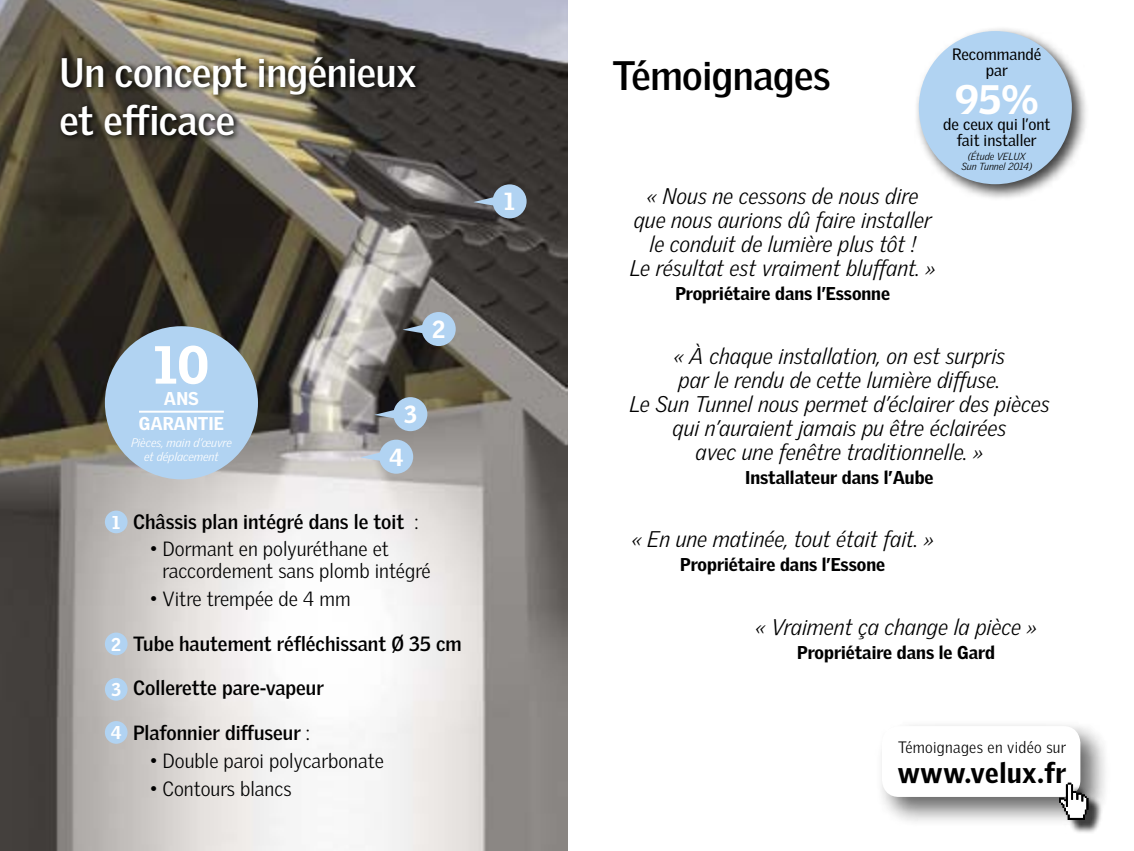
<style>
.page{position:relative;width:1134px;height:851px;background:#fff}
.page>*{position:absolute;margin:0;border:0;box-sizing:border-box;transform-origin:0 0}
.t1{font:900 52px "Velux Gothic";color:#fff}
.t2{font:700 40px/48px "Velux Gothic";letter-spacing:-.01em;color:#fff}
.t3{font:700 40px "Velux Gothic";letter-spacing:-.01em;color:#000}
.t4{font:900 40px "Velux Gothic";color:#fff}
.t5{font:900 28px "Velux Gothic";letter-spacing:.02em;color:#000}
.t6{font:900 24px "Velux Gothic";color:#fff}
.t7{font:italic 300 22px/24px "Velux Gothic";color:#000;text-align:center}
.t8{font:300 20px/22px "Velux Gothic";color:#000}
.t9{font:700 20px "Velux Gothic";color:#000}
.t10{font:900 18px "Velux Gothic";color:#000}
.t11{font:900 18px/24.4px "Velux Gothic";color:#fff;text-align:center}
.t12{font:16px/16px "Velux Gothic";color:#000;text-align:center}
.t13{font:300 16px "Velux Gothic";letter-spacing:.02em;color:#000}
.t14{font:italic 300 12px/14.4px "Velux Gothic";color:#fff;text-align:center}
.t15{font:italic 300 10px/10px "Velux Gothic";color:#000;text-align:center}
.s1{font-weight:300}
</style>
<div class="page">
<img style="left:0;top:0;width:567px;height:850px">
<svg style="left:58px;top:52px;width:364px;height:90px;background:#554f41"></svg>
<div style="left:493px;top:184px;width:34px;height:34px;background:#b1d3f2;border-radius:50%"></div>
<svg style="left:473px;top:197px;width:21px;height:9px"></svg>
<div style="left:422px;top:312px;width:34px;height:34px;background:#b1d3f2;border-radius:50%"></div>
<svg style="left:403px;top:325px;width:19px;height:8px"></svg>
<div style="left:393px;top:397px;width:34px;height:34px;background:#b1d3f2;border-radius:50%"></div>
<svg style="left:374px;top:410px;width:20px;height:8px"></svg>
<div style="left:379px;top:439px;width:34px;height:34px;background:#b1d3f2;border-radius:50%"></div>
<svg style="left:360px;top:452px;width:20px;height:9px"></svg>
<div style="left:105px;top:510px;width:23px;height:23px;background:#b1d3f2;border-radius:50%"></div>
<div style="left:105px;top:632px;width:23px;height:23px;background:#b1d3f2;border-radius:50%"></div>
<div style="left:105px;top:677px;width:23px;height:23px;background:#b1d3f2;border-radius:50%"></div>
<div style="left:105px;top:721px;width:23px;height:22px;background:#b1d3f2;border-radius:50%"></div>
<div style="left:105px;top:326px;width:153px;height:153px;background:#b1d3f2;border-radius:50%"></div>
<hr style="left:139px;top:410px;width:85px;height:2px;background:#fff">
<div style="left:914px;top:26px;width:174px;height:174px;background:#000;opacity:.75"></div>
<div style="left:919px;top:31px;width:153px;height:153px;background:#b1d3f2;border-radius:50%"></div>
<div style="left:874px;top:718px;width:236px;height:110px;background:#000;opacity:.75"></div>
<div style="left:882px;top:726px;width:198px;height:70px;background:#fff;border-radius:17px"></div>
<div style="left:1062px;top:785px;width:40px;height:48px;background:#000;opacity:.75"></div>
<svg style="left:1059px;top:782px;width:29px;height:37px"></svg>
<h2 class="t2" style="left:60px;top:48px;width:358px">Un concept ingénieux et efficace</h2>
<h1 class="t1" style="left:154px;top:332px;width:57px">10</h1>
<p class="t11" style="left:139px;top:386px;width:86px">ANS<br>GARANTIE</p>
<p class="t14" style="left:131px;top:435px;width:102px">Pièces, main d’œuvre et déplacement</p>
<p class="t6" style="left:432px;top:314px;width:15px">2</p>
<p class="t6" style="left:404px;top:399px;width:14px">3</p>
<p class="t6" style="left:389px;top:442px;width:16px">4</p>
<p class="t11" style="left:112px;top:510px;width:9px">1</p>
<p class="t11" style="left:111px;top:632px;width:11px">2</p>
<p class="t11" style="left:111px;top:677px;width:11px">3</p>
<p class="t11" style="left:111px;top:720px;width:12px">4</p>
<p class="t9" style="left:133px;top:508px;width:287px">Châssis plan intégré dans le toit <span class="s1">:</span></p>
<p class="t8" style="left:162px;top:537px;width:270px;text-indent:-12px">• Dormant en polyuréthane et raccordement sans plomb intégré</p>
<p class="t8" style="left:150px;top:587px;width:202px">• Vitre trempée de 4 mm</p>
<p class="t9" style="left:133px;top:630px;width:330px">Tube hautement réfléchissant Ø 35 cm</p>
<p class="t9" style="left:133px;top:675px;width:192px">Collerette pare-vapeur</p>
<p class="t9" style="left:133px;top:720px;width:178px">Plafonnier diffuseur <span class="s1">:</span></p>
<p class="t8" style="left:150px;top:749px;width:235px">• Double paroi polycarbonate</p>
<p class="t8" style="left:150px;top:776px;width:143px">• Contours blancs</p>
<p class="t6" style="left:504px;top:186px;width:12px">1</p>
<h2 class="t3" style="left:613px;top:50px;width:219px">Témoignages</h2>
<p class="t12" style="left:952px;top:46px;width:91px">Recommandé par</p>
<h2 class="t4" style="left:955px;top:74px;width:85px">95%</h2>
<p class="t12" style="left:943px;top:116px;width:109px">de ceux qui l’ont fait installer</p>
<p class="t15" style="left:961px;top:151px;width:72px">(Étude VELUX<br>Sun Tunnel 2014)</p>
<p class="t7" style="left:630px;top:183px;width:307px">« Nous ne cessons de nous dire que nous aurions dû faire installer le conduit de lumière plus tôt !<br>Le résultat est vraiment bluffant. »</p>
<p class="t10" style="left:675px;top:282px;width:216px">Propriétaire dans l’Essonne</p>
<p class="t7" style="left:629px;top:343px;width:422px">« À chaque installation, on est surpris<br>par le rendu de cette lumière diffuse.<br>Le Sun Tunnel nous permet d’éclairer des pièces qui n’auraient jamais pu être éclairées<br>avec une fenêtre traditionnelle. »</p>
<p class="t10" style="left:745px;top:465px;width:190px">Installateur dans l’Aube</p>
<p class="t7" style="left:632px;top:527px;width:304px">« En une matinée, tout était fait. »</p>
<p class="t10" style="left:680px;top:553px;width:207px">Propriétaire dans l’Essone</p>
<p class="t7" style="left:755px;top:614px;width:283px">« Vraiment ça change la pièce »</p>
<p class="t10" style="left:797px;top:641px;width:199px">Propriétaire dans le Gard</p>
<p class="t13" style="left:898px;top:737px;width:170px">Témoignages en vidéo sur</p>
<p class="t5" style="left:897px;top:754px;width:170px">www.velux.fr</p>
</div>
